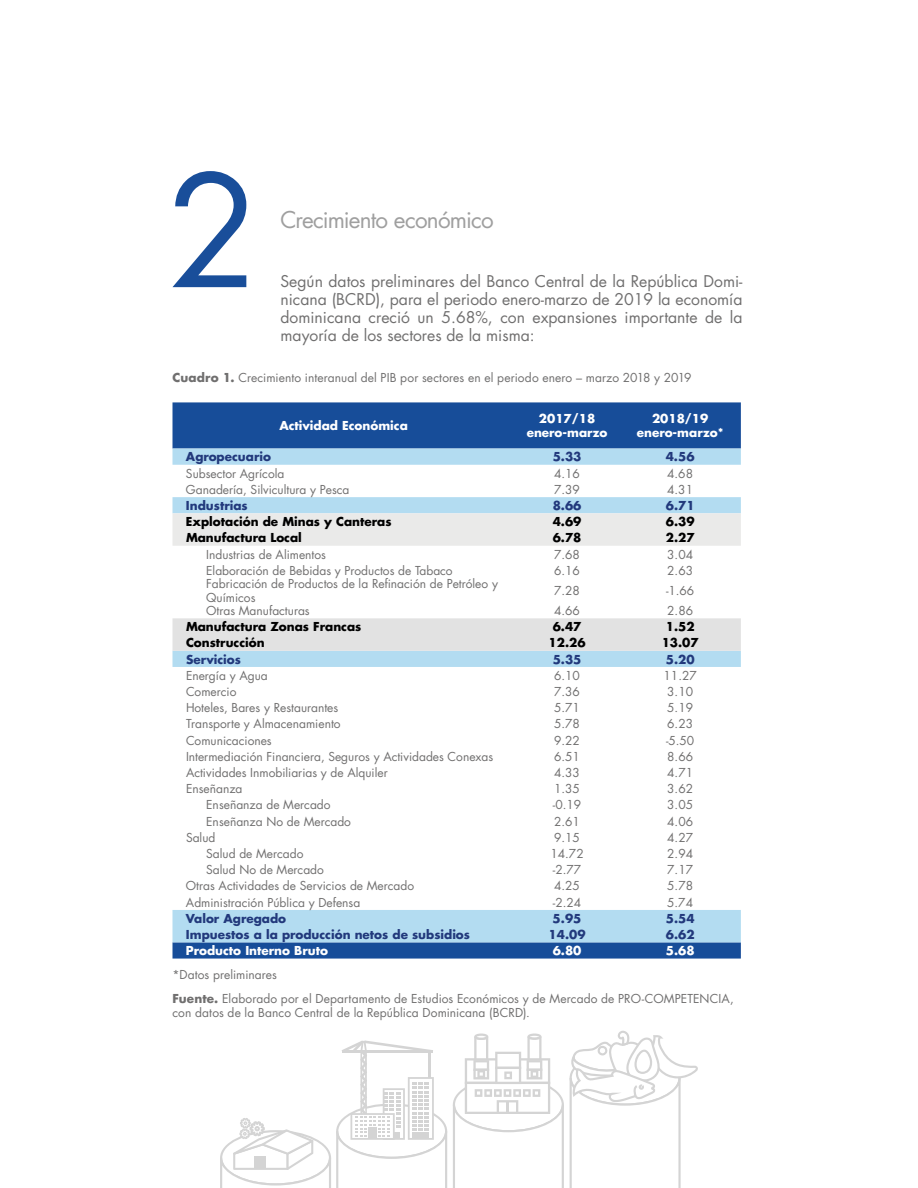
<style>
.page{position:relative;width:918px;height:1188px;background:#fff}
.page>*{position:absolute;margin:0;border:0;box-sizing:border-box;transform-origin:0 0}
.t1{font:151.35px "Futura LT";color:#194e9a}
.t2{font:22.5px "Futura LT";letter-spacing:-.04em;color:#9f9f9f}
.t3{font:15.75px/18.1px "Futura LT";color:#706f6f;text-align:justify}
.t4{font:12px/14.4px "Futura LT";color:#706f6f}
.t5{font:700 12px "Futura LT";color:#22397c}
.t6{font:700 12px "Futura LT";color:#000}
.t7{font:700 12px/14.4px "Futura LT";color:#fff;text-align:center}
.s1{font-weight:700}
</style>
<div class="page">
<div style="left:172px;top:402px;width:569px;height:557px;background:#174d99"></div>
<svg style="left:172px;top:449px;width:569px;height:493px"></svg>
<div style="left:172px;top:513px;width:569px;height:33px;background:#eaeae9"></div>
<div style="left:172px;top:618px;width:569px;height:33px;background:#e2e2e2"></div>
<svg style="left:570px;top:1031px;width:128px;height:157px"></svg>
<svg style="left:453px;top:1034px;width:111px;height:154px"></svg>
<svg style="left:220px;top:1040px;width:227px;height:148px"></svg>
<h1 class="t1" style="left:166px;top:135px;width:95px">2</h1>
<h2 class="t2" style="left:280px;top:205px;width:215px">Crecimiento económico</h2>
<h3 class="t3" style="left:280px;top:272px;width:464px">Según datos preliminares del Banco Central de la República Domi&shy;nicana (BCRD), para el periodo enero-marzo de 2019 la economía dominicana creció un 5.68%, con expansiones importante de la mayoría de los sectores de la misma:</h3>
<p class="t4" style="left:172px;top:371px;width:521px"><span class="s1">Cuadro 1.</span> Crecimiento interanual del PIB por sectores en el periodo enero – marzo 2018 y 2019</p>
<p class="t7" style="left:279px;top:418px;width:130px">Actividad Económica</p>
<p class="t7" style="left:527px;top:411px;width:82px">2017/18 enero-marzo</p>
<p class="t7" style="left:637px;top:411px;width:88px">2018/19 enero-marzo*</p>
<p class="t5" style="left:186px;top:449px;width:87px">Agropecuario</p>
<p class="t5" style="left:553px;top:449px;width:30px">5.33</p>
<p class="t5" style="left:666px;top:449px;width:30px">4.56</p>
<p class="t4" style="left:186px;top:466px;width:100px">Subsector Agrícola</p>
<p class="t4" style="left:554px;top:466px;width:27px">4.16</p>
<p class="t4" style="left:667px;top:466px;width:27px">4.68</p>
<p class="t4" style="left:186px;top:482px;width:165px">Ganadería, Silvicultura y Pesca</p>
<p class="t4" style="left:554px;top:482px;width:27px">7.39</p>
<p class="t4" style="left:667px;top:482px;width:27px">4.31</p>
<p class="t5" style="left:186px;top:498px;width:63px">Industrias</p>
<p class="t5" style="left:553px;top:498px;width:30px">8.66</p>
<p class="t5" style="left:666px;top:498px;width:30px">6.71</p>
<p class="t6" style="left:186px;top:514px;width:207px">Explotación de Minas y Canteras</p>
<p class="t6" style="left:553px;top:514px;width:30px">4.69</p>
<p class="t6" style="left:666px;top:514px;width:30px">6.39</p>
<p class="t6" style="left:186px;top:530px;width:117px">Manufactura Local</p>
<p class="t6" style="left:553px;top:530px;width:30px">6.78</p>
<p class="t6" style="left:666px;top:530px;width:30px">2.27</p>
<p class="t4" style="left:206px;top:547px;width:121px">Industrias de Alimentos</p>
<p class="t4" style="left:554px;top:547px;width:27px">7.68</p>
<p class="t4" style="left:667px;top:547px;width:27px">3.04</p>
<p class="t4" style="left:206px;top:563px;width:248px">Elaboración de Bebidas y Productos de Tabaco</p>
<p class="t4" style="left:554px;top:563px;width:27px">6.16</p>
<p class="t4" style="left:667px;top:563px;width:27px">2.63</p>
<p class="t4" style="left:206px;top:576px;width:293px">Fabricación de Productos de la Refinación de Petróleo y<br>Químicos</p>
<p class="t4" style="left:554px;top:583px;width:27px">7.28</p>
<p class="t4" style="left:666px;top:583px;width:30px">-1.66</p>
<p class="t4" style="left:206px;top:604px;width:105px">Otras Manufacturas</p>
<p class="t4" style="left:554px;top:604px;width:27px">4.66</p>
<p class="t4" style="left:667px;top:604px;width:27px">2.86</p>
<p class="t6" style="left:186px;top:619px;width:177px">Manufactura Zonas Francas</p>
<p class="t6" style="left:553px;top:619px;width:30px">6.47</p>
<p class="t6" style="left:666px;top:619px;width:30px">1.52</p>
<p class="t6" style="left:186px;top:635px;width:80px">Construcción</p>
<p class="t6" style="left:549px;top:635px;width:39px">12.26</p>
<p class="t6" style="left:662px;top:635px;width:39px">13.07</p>
<p class="t5" style="left:186px;top:651px;width:56px">Servicios</p>
<p class="t5" style="left:553px;top:651px;width:30px">5.35</p>
<p class="t5" style="left:666px;top:651px;width:30px">5.20</p>
<p class="t4" style="left:186px;top:668px;width:83px">Energía y Agua</p>
<p class="t4" style="left:554px;top:668px;width:27px">6.10</p>
<p class="t4" style="left:664px;top:668px;width:35px">11.27</p>
<p class="t4" style="left:186px;top:685px;width:52px">Comercio</p>
<p class="t4" style="left:554px;top:685px;width:27px">7.36</p>
<p class="t4" style="left:667px;top:685px;width:27px">3.10</p>
<p class="t4" style="left:186px;top:701px;width:154px">Hoteles, Bares y Restaurantes</p>
<p class="t4" style="left:554px;top:701px;width:27px">5.71</p>
<p class="t4" style="left:667px;top:701px;width:27px">5.19</p>
<p class="t4" style="left:186px;top:717px;width:156px">Transporte y Almacenamiento</p>
<p class="t4" style="left:554px;top:717px;width:27px">5.78</p>
<p class="t4" style="left:667px;top:717px;width:27px">6.23</p>
<p class="t4" style="left:186px;top:733px;width:87px">Comunicaciones</p>
<p class="t4" style="left:554px;top:733px;width:27px">9.22</p>
<p class="t4" style="left:666px;top:733px;width:30px">-5.50</p>
<p class="t4" style="left:186px;top:749px;width:309px">Intermediación Financiera, Seguros y Actividades Conexas</p>
<p class="t4" style="left:554px;top:749px;width:27px">6.51</p>
<p class="t4" style="left:667px;top:749px;width:27px">8.66</p>
<p class="t4" style="left:186px;top:766px;width:203px">Actividades Inmobiliarias y de Alquiler</p>
<p class="t4" style="left:554px;top:766px;width:27px">4.33</p>
<p class="t4" style="left:667px;top:766px;width:27px">4.71</p>
<p class="t4" style="left:186px;top:782px;width:58px">Enseñanza</p>
<p class="t4" style="left:554px;top:782px;width:27px">1.35</p>
<p class="t4" style="left:667px;top:782px;width:27px">3.62</p>
<p class="t4" style="left:206px;top:798px;width:126px">Enseñanza de Mercado</p>
<p class="t4" style="left:553px;top:798px;width:30px">-0.19</p>
<p class="t4" style="left:667px;top:798px;width:27px">3.05</p>
<p class="t4" style="left:206px;top:814px;width:146px">Enseñanza No de Mercado</p>
<p class="t4" style="left:554px;top:814px;width:27px">2.61</p>
<p class="t4" style="left:667px;top:814px;width:27px">4.06</p>
<p class="t4" style="left:186px;top:830px;width:31px">Salud</p>
<p class="t4" style="left:554px;top:830px;width:27px">9.15</p>
<p class="t4" style="left:667px;top:830px;width:27px">4.27</p>
<p class="t4" style="left:206px;top:847px;width:99px">Salud de Mercado</p>
<p class="t4" style="left:550px;top:847px;width:35px">14.72</p>
<p class="t4" style="left:667px;top:847px;width:27px">2.94</p>
<p class="t4" style="left:206px;top:863px;width:119px">Salud No de Mercado</p>
<p class="t4" style="left:553px;top:863px;width:30px">-2.77</p>
<p class="t4" style="left:667px;top:863px;width:27px">7.17</p>
<p class="t4" style="left:186px;top:879px;width:230px">Otras Actividades de Servicios de Mercado</p>
<p class="t4" style="left:554px;top:879px;width:27px">4.25</p>
<p class="t4" style="left:667px;top:879px;width:27px">5.78</p>
<p class="t4" style="left:186px;top:895px;width:176px">Administración Pública y Defensa</p>
<p class="t4" style="left:553px;top:895px;width:30px">-2.24</p>
<p class="t4" style="left:667px;top:895px;width:27px">5.74</p>
<p class="t5" style="left:186px;top:910px;width:102px">Valor Agregado</p>
<p class="t5" style="left:553px;top:910px;width:30px">5.95</p>
<p class="t5" style="left:666px;top:910px;width:30px">5.54</p>
<p class="t5" style="left:186px;top:927px;width:286px">Impuestos a la producción netos de subsidios</p>
<p class="t5" style="left:549px;top:927px;width:39px">14.09</p>
<p class="t5" style="left:666px;top:927px;width:30px">6.62</p>
<p class="t7" style="left:186px;top:943px;width:143px">Producto Interno Bruto</p>
<p class="t7" style="left:553px;top:943px;width:30px">6.80</p>
<p class="t7" style="left:666px;top:943px;width:30px">5.68</p>
<p class="t4" style="left:172px;top:963px;width:563px;line-height:24px">*Datos preliminares<br><span class="s1">Fuente.</span> Elaborado por el Departamento de Estudios Económicos y de Mercado de PRO-COMPETENCIA,</p>
<p class="t4" style="left:172px;top:1006px;width:359px">con datos de la Banco Central de la República Dominicana (BCRD).</p>
</div>
